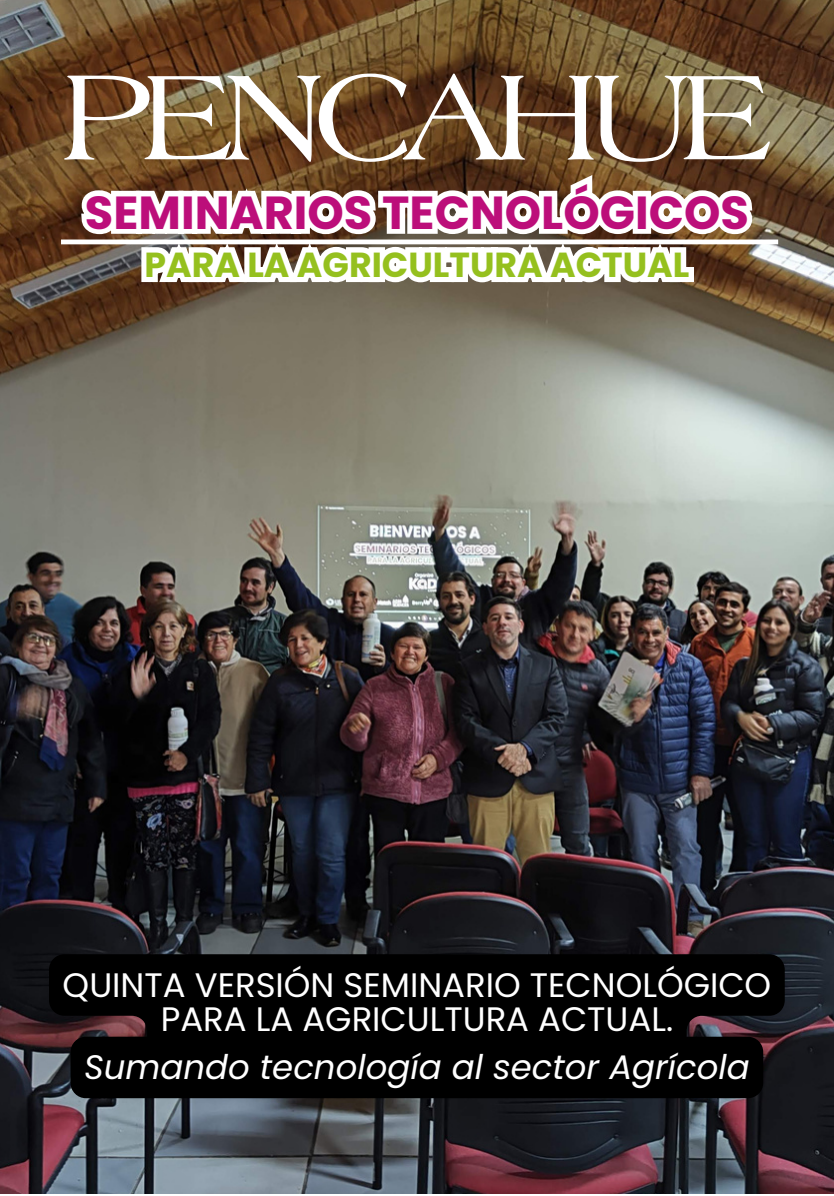
<style>
.page{position:relative;width:834px;height:1196px;background:#fff}
.page>*{position:absolute;margin:0;border:0;box-sizing:border-box;transform-origin:0 0}
.t1{font:129.8px "Laguna";letter-spacing:-.07em;color:#fff}
.t2{font:700 46.4px "Poppins";color:#bc0e7a}
.t3{font:700 34.8px "Poppins";color:#95c01e}
.t4{font:34px/34.4px "Poppins";color:#fff;text-align:center}
.t5{font:italic 34px "Poppins";color:#fff}
</style>
<div class="page">
<img style="left:0;top:0;width:834px;height:1193px">
<div style="left:61px;top:239px;width:717px;height:5px;background:#fff"></div>
<svg style="left:73px;top:151px;width:688px;height:100px"></svg>
<svg style="left:136px;top:226px;width:563px;height:65px"></svg>
<svg style="left:49px;top:954px;width:736px;height:96px;background:#050304"></svg>
<div style="left:71px;top:1036px;width:692px;height:62px;background:#000"></div>
<p class="t1" style="left:62px;top:65px;width:712px">PENCAHUE</p>
<p class="t2" style="left:85px;top:180px;width:665px">SEMINARIOS TECNOLÓGICOS</p>
<p class="t3" style="left:144px;top:240px;width:546px">PARA LA AGRICULTURA ACTUAL</p>
<p class="t4" style="left:63px;top:967px;width:710px">QUINTA VERSIÓN SEMINARIO TECNOLÓGICO<br>PARA LA AGRICULTURA ACTUAL.</p>
<p class="t5" style="left:84px;top:1043px;width:667px">Sumando tecnología al sector Agrícola</p>
</div>
